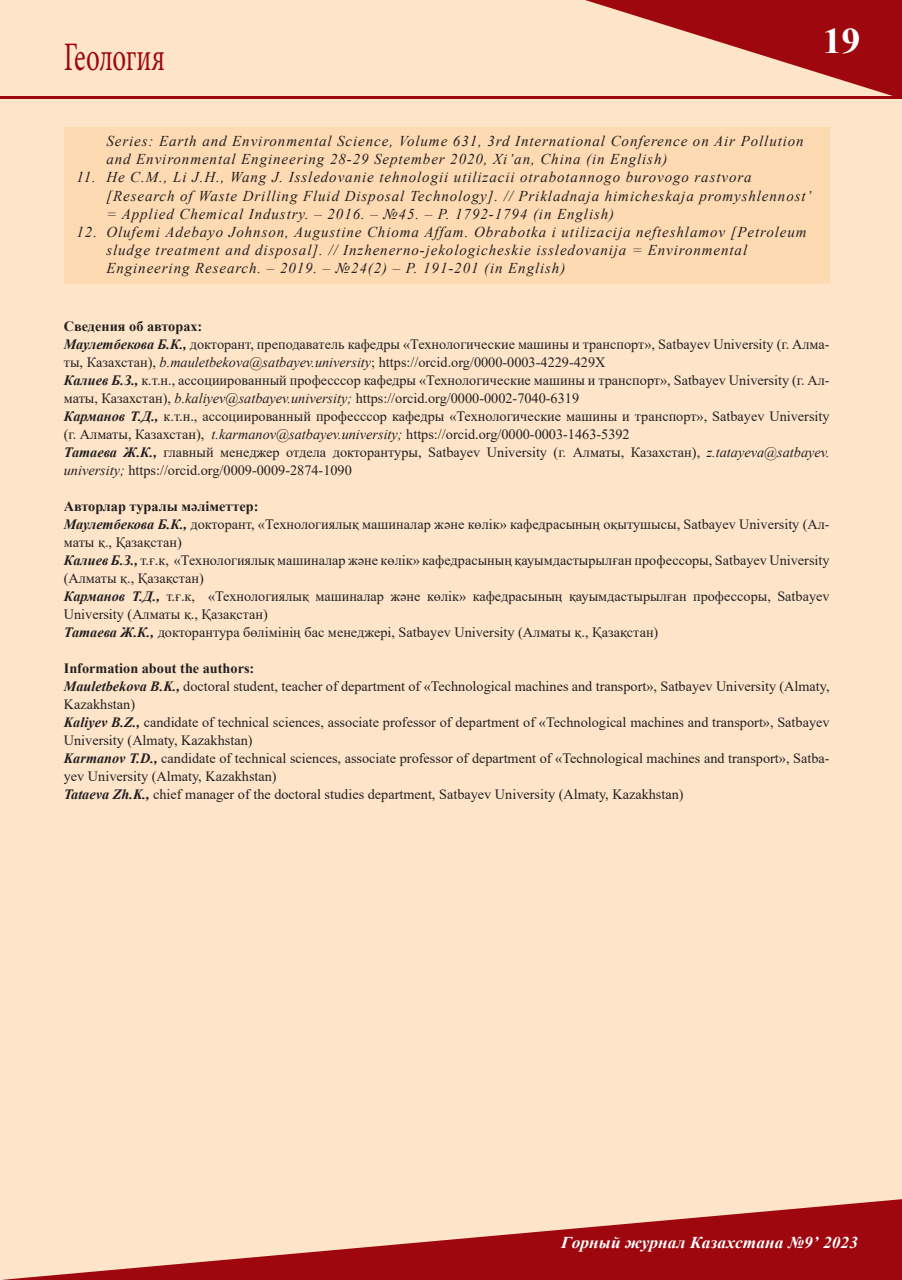
<style>
.page{position:relative;width:902px;height:1280px;background:#fff}
.page>*{position:absolute;margin:0;border:0;box-sizing:border-box;transform-origin:0 0}
.Рубрика{font:40.5px "Minion Pro";letter-spacing:-.005em;color:#9d070d;scale:.67 1}
.t1{font:700 36px "Times New Roman";color:#fff;scale:1.05 1}
.t2{font:italic 700 16.5px "Times New Roman";letter-spacing:.005em;color:#fff;scale:1.05 1}
.литература{font:italic 15px/18px "Times New Roman";letter-spacing:.06em;color:#231f20}
.t3{font:14.25px/18px "Times New Roman";color:#231f20}
.t4{font:700 14.25px "Times New Roman";color:#231f20}
.s1{font-weight:700;font-style:italic}
.s2{font-style:italic}
</style>
<div class="page">
<div style="left:1px;top:1px;width:900px;height:1278px;background:#fee5ca"></div>
<svg style="left:585px;top:0;width:316px;height:96px"></svg>
<svg style="left:0;top:1199px;width:901px;height:81px"></svg>
<hr style="left:1px;top:96px;width:900px;height:3px;background:#9d070d">
<div style="left:64px;top:128px;width:765px;height:156px;background:#fedab3"></div>
<p class="Рубрика" style="left:64px;top:30px;width:152px">Геология</p>
<h2 class="t1" style="left:822px;top:15px;width:38px">19</h2>
<p class="литература" style="left:106px;top:132px;width:698px">Series: Earth and Environmental Science, Volume 631, 3rd International Conference on Air Pollution and Environmental Engineering 28-29 September 2020, Xi’an, China (in English)</p>
<p class="литература" style="left:106px;top:168px;width:706px;text-indent:-30px">11. He C.M., Li J.H., Wang J. Issledovanie tehnologii utilizacii otrabotannogo burovogo rastvora [Research of Waste Drilling Fluid Disposal Technology]. // Prikladnaja himicheskaja promyshlennost’ = Applied Chemical Industry. – 2016. – №45. – P. 1792-1794 (in English)</p>
<p class="литература" style="left:106px;top:222px;width:701px;text-indent:-30px">12. Olufemi Adebayo Johnson, Augustine Chioma Affam. Obrabotka i utilizacija nefteshlamov [Petroleum sludge treatment and disposal]. // Inzhenerno-jekologicheskie issledovanija = Environmental<br>Engineering Research. – 2019. – №24(2) – P. 191-201 (in English)</p>
<p class="t4" style="left:64px;top:316px;width:140px">Сведения об авторах:</p>
<p class="t3" style="left:64px;top:335px;width:767px"><span class="s1">Маулетбекова Б.К.,</span> докторант, преподаватель кафедры «Технологические машины и транспорт», Satbayev University (г. Алма&shy;ты, Казахстан), <span class="s2">b.mauletbekova@satbayev.university</span>; https://orcid.org/0000-0003-4229-429X</p>
<p class="t3" style="left:64px;top:371px;width:767px"><span class="s1">Калиев Б.З.,</span> к.т.н., ассоциированный професссор кафедры «Технологические машины и транспорт», Satbayev University (г. Ал&shy;маты, Казахстан), <span class="s2">b.kaliyev@satbayev.university;</span> https://orcid.org/0000-0002-7040-6319</p>
<p class="t3" style="left:64px;top:407px;width:767px"><span class="s1">Карманов Т.Д.,</span> к.т.н., ассоциированный професссор кафедры «Технологические машины и транспорт», Satbayev University (г. Алматы, Казахстан), <span class="s2">t.karmanov@satbayev.university;</span> https://orcid.org/0000-0003-1463-5392</p>
<p class="t3" style="left:64px;top:443px;width:767px"><span class="s1">Татаева Ж.К.,</span> главный менеджер отдела докторантуры, Satbayev University (г. Алматы, Казахстан), <span class="s2">z.tatayeva@satbayev. university;</span> https://orcid.org/0009-0009-2874-1090</p>
<p class="t4" style="left:64px;top:496px;width:196px">Авторлар туралы мәліметтер:</p>
<p class="t3" style="left:64px;top:515px;width:767px"><span class="s1">Маулетбекова Б.К.,</span> докторант, «Технологиялық машиналар және көлік» кафедрасының оқытушысы, Satbayev University (Ал&shy;маты қ., Қазақстан)</p>
<p class="t3" style="left:64px;top:551px;width:767px"><span class="s1">Калиев Б.З.,</span> т.ғ.к, «Технологиялық машиналар және көлік» кафедрасының қауымдастырылған профессоры, Satbayev University (Алматы қ., Қазақстан)</p>
<p class="t3" style="left:64px;top:587px;width:767px"><span class="s1">Карманов Т.Д.,</span> т.ғ.к, «Технологиялық машиналар және көлік» кафедрасының қауымдастырылған профессоры, Satbayev<br>University (Алматы қ., Қазақстан)</p>
<p class="t3" style="left:64px;top:623px;width:596px"><span class="s1">Татаева Ж.К.,</span> докторантура бөлімінің бас менеджері, Satbayev University (Алматы қ., Қазақстан)</p>
<p class="t4" style="left:64px;top:658px;width:192px">Information about the authors:</p>
<p class="t3" style="left:64px;top:677px;width:767px"><span class="s1">Mauletbekova B.K.,</span> doctoral student, teacher of department of «Technological machines and transport», Satbayev University (Almaty,<br>Kazakhstan)</p>
<p class="t3" style="left:64px;top:713px;width:767px"><span class="s1">Kaliyev B.Z.,</span> candidate of technical sciences, associate professor of department of «Technological machines and transport», Satbayev<br>University (Almaty, Kazakhstan)</p>
<p class="t3" style="left:64px;top:749px;width:767px"><span class="s1">Karmanov T.D.,</span> candidate of technical sciences, associate professor of department of «Technological machines and transport», Satba&shy;yev University (Almaty, Kazakhstan)</p>
<p class="t3" style="left:64px;top:785px;width:621px"><span class="s1">Tataeva Zh.K.,</span> chief manager of the doctoral studies department, Satbayev University (Almaty, Kazakhstan)</p>
<p class="t2" style="left:561px;top:1231px;width:284px">Горный журнал Казахстана №9’ 2023</p>
</div>
